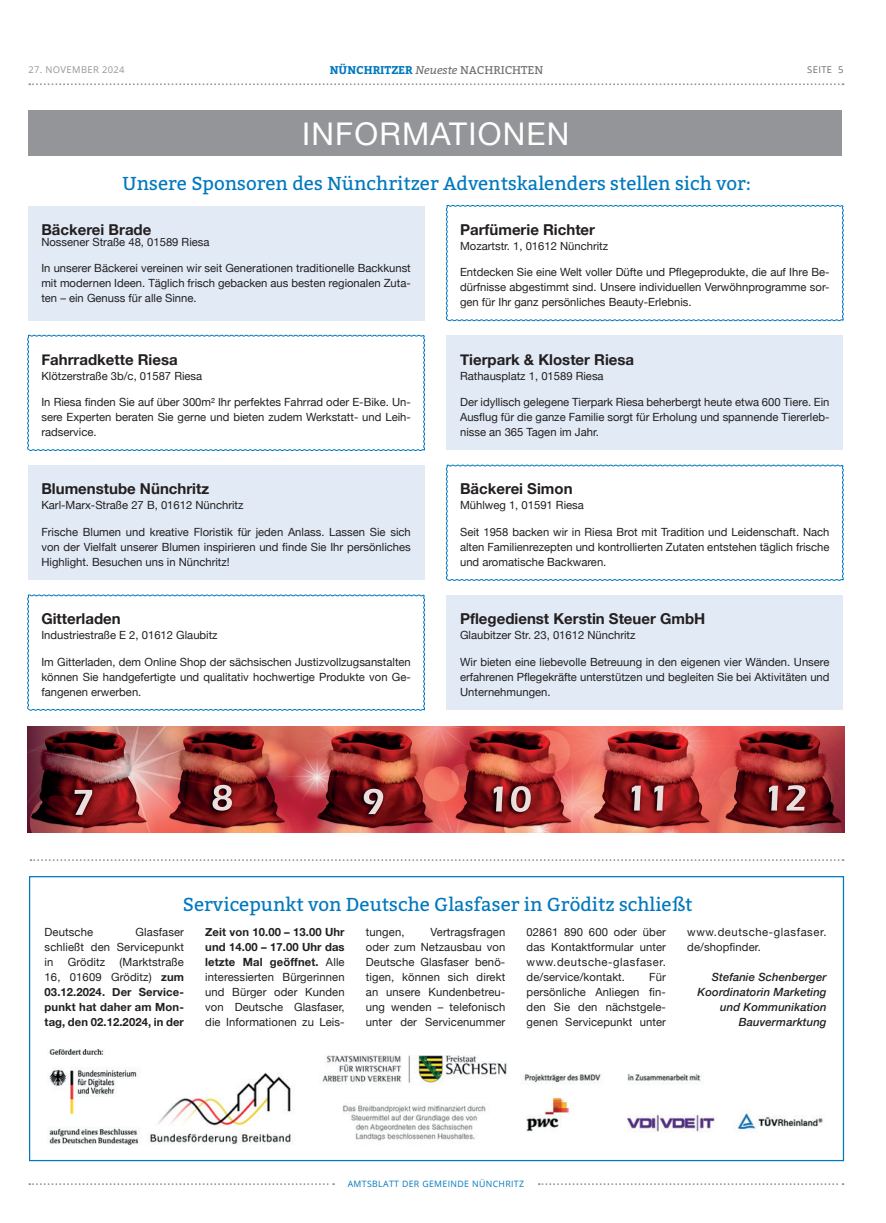
<style>
.page{position:relative;width:886px;height:1223px;background:#fff}
.page>*{position:absolute;margin:0;border:0;box-sizing:border-box;transform-origin:0 0}
.t1{font:31.25px "Helvetica Neue";letter-spacing:.04em;color:#fff}
.t2{font:18.75px "Bitter";color:#0078be}
.t3{font:700 15px "Helvetica Neue";color:#231f20}
.t4{font:11.25px/15px "Helvetica Neue";color:#231f20;text-align:justify}
.t5{font:700 11.25px/15px "Helvetica Neue";letter-spacing:.01em;color:#231f20;text-align:justify}
.t6{font:italic 500 11.25px/15px "Helvetica Neue";letter-spacing:.01em;color:#231f20;text-align:right}
.t7{font:11.25px/15px "Helvetica Neue";letter-spacing:.05em;color:#231f20}
.t8{font:700 11.25px "Bitter";color:#0078be}
.t9{font:9.38px "Open Sans";letter-spacing:.04em;color:#939598}
.t10{font:9.38px "Open Sans";letter-spacing:.04em;color:#6c6d70}
.t11{font:8.75px "Open Sans";letter-spacing:.04em;color:#0078be}
.s1{font-weight:400;font-style:italic;color:#6c6d70}
.s2{font-weight:400;color:#6c6d70}
.s3{font-weight:400}
.s4{font-weight:700}
</style>
<div class="page">
<svg style="left:29px;top:83px;width:814px;height:2px"></svg>
<svg style="left:29px;top:1183px;width:305px;height:2px"></svg>
<svg style="left:539px;top:1183px;width:304px;height:2px"></svg>
<div style="left:447px;top:336px;width:396px;height:114px;background:#e1eaf5"></div>
<div style="left:28px;top:465px;width:396px;height:115px;background:#e1eaf5"></div>
<div style="left:447px;top:595px;width:396px;height:115px;background:#e1eaf5"></div>
<div style="left:28px;top:206px;width:396px;height:114px;background:#e1eaf5"></div>
<svg style="left:446px;top:205px;width:398px;height:116px"></svg>
<div style="left:28px;top:111px;width:814px;height:45px;background:#939598"></div>
<svg style="left:27px;top:334px;width:398px;height:117px"></svg>
<svg style="left:27px;top:594px;width:398px;height:117px"></svg>
<svg style="left:446px;top:464px;width:398px;height:117px"></svg>
<svg style="left:30px;top:859px;width:813px;height:2px"></svg>
<img style="left:48px;top:1049px;width:775px;height:96px">
<img style="left:27px;top:726px;width:817px;height:106px">
<p class="t9" style="left:28px;top:63px;width:98px">27. NOVEMBER 2024</p>
<p class="t8" style="left:330px;top:62px;width:215px">NÜNCHRITZER <span class="s1">Neueste</span> <span class="s2">NACHRICHTEN</span></p>
<p class="t10" style="left:807px;top:63px;width:38px">SEITE 5</p>
<h1 class="t1" style="left:302px;top:111px;width:269px">INFORMATIONEN</h1>
<h2 class="t2" style="left:122px;top:170px;width:630px">Unsere Sponsoren des Nünchritzer Adventskalenders stellen sich vor:</h2>
<h3 class="t3" style="left:41px;top:217px;width:111px">Bäckerei Brade</h3>
<p class="t4" style="left:41px;top:235px;width:170px">Nossener Straße 48, 01589 Riesa</p>
<p class="t4" style="left:41px;top:261px;width:371px">In unserer Bäckerei vereinen wir seit Generationen traditionelle Backkunst mit modernen Ideen. Täglich frisch gebacken aus besten regionalen Zuta&shy;ten – ein Genuss für alle Sinne.</p>
<h3 class="t3" style="left:460px;top:217px;width:136px">Parfümerie Richter</h3>
<p class="t4" style="left:460px;top:239px;width:150px">Mozartstr. 1, 01612 Nünchritz</p>
<p class="t4" style="left:460px;top:265px;width:371px">Entdecken Sie eine Welt voller Düfte und Pflegeprodukte, die auf Ihre Be&shy;dürfnisse abgestimmt sind. Unsere individuellen Verwöhnprogramme sor&shy;gen für Ihr ganz persönliches Beauty-Erlebnis.</p>
<h3 class="t3" style="left:41px;top:347px;width:138px">Fahrradkette Riesa</h3>
<p class="t4" style="left:41px;top:369px;width:162px">Klötzerstraße 3b/c, 01587 Riesa</p>
<p class="t4" style="left:41px;top:395px;width:371px">In Riesa finden Sie auf über 300m² Ihr perfektes Fahrrad oder E-Bike. Un&shy;sere Experten beraten Sie gerne und bieten zudem Werkstatt- und Leih&shy;radservice.</p>
<h3 class="t3" style="left:41px;top:477px;width:169px">Blumenstube Nünchritz</h3>
<p class="t4" style="left:41px;top:498px;width:204px">Karl-Marx-Straße 27 B, 01612 Nünchritz</p>
<p class="t4" style="left:41px;top:525px;width:371px">Frische Blumen und kreative Floristik für jeden Anlass. Lassen Sie sich von der Vielfalt unserer Blumen inspirieren und finde Sie Ihr persönliches Highlight. Besuchen uns in Nünchritz!</p>
<h3 class="t3" style="left:41px;top:607px;width:81px">Gitterladen</h3>
<p class="t4" style="left:41px;top:628px;width:178px">Industriestraße E 2, 01612 Glaubitz</p>
<p class="t4" style="left:41px;top:654px;width:371px">Im Gitterladen, dem Online Shop der sächsischen Justizvollzugsanstalten können Sie handgefertigte und qualitativ hochwertige Produkte von Ge&shy;fangenen erwerben.</p>
<h3 class="t3" style="left:460px;top:347px;width:176px">Tierpark &amp; Kloster Riesa</h3>
<p class="t4" style="left:460px;top:369px;width:145px">Rathausplatz 1, 01589 Riesa</p>
<p class="t4" style="left:460px;top:395px;width:371px">Der idyllisch gelegene Tierpark Riesa beherbergt heute etwa 600 Tiere. Ein Ausflug für die ganze Familie sorgt für Erholung und spannende Tiererleb&shy;nisse an 365 Tagen im Jahr.</p>
<h3 class="t3" style="left:460px;top:477px;width:114px">Bäckerei Simon</h3>
<p class="t4" style="left:460px;top:498px;width:125px">Mühlweg 1, 01591 Riesa</p>
<p class="t4" style="left:460px;top:525px;width:371px">Seit 1958 backen wir in Riesa Brot mit Tradition und Leidenschaft. Nach alten Familienrezepten und kontrollierten Zutaten entstehen täglich frische und aromatische Backwaren.</p>
<h3 class="t3" style="left:460px;top:607px;width:247px">Pflegedienst Kerstin Steuer GmbH</h3>
<p class="t4" style="left:460px;top:628px;width:177px">Glaubitzer Str. 23, 01612 Nünchritz</p>
<p class="t4" style="left:460px;top:654px;width:371px">Wir bieten eine liebevolle Betreuung in den eigenen vier Wänden. Unsere erfahrenen Pflegekräfte unterstützen und begleiten Sie bei Aktivitäten und Unternehmungen.</p>
<h2 class="t2" style="left:183px;top:890px;width:511px">Servicepunkt von Deutsche Glasfaser in Gröditz schließt</h2>
<p class="t4" style="left:45px;top:925px;width:141px;text-indent:91px">Glasfaser schließt den Servicepunkt in</p>
<p class="t4" style="left:45px;top:925px;width:50px">Deutsche</p>
<p class="t5" style="left:45px;top:954px;width:141px;text-indent:75px"><span class="s3">(Marktstraße 16, 01609 Gröditz)</span> zum 03.12.2024. Der Service&shy;punkt hat daher am Mon&shy;tag, den 02.12.2024, in der</p>
<p class="t4" style="left:68px;top:955px;width:39px">Gröditz</p>
<p class="t4" style="left:366px;top:925px;width:141px;text-indent:65px">Vertragsfragen oder zum Netzausbau von Deutsche Glasfaser benö&shy;tigen, können sich direkt an unsere Kundenbetreu&shy;ung wenden – telefonisch unter der Servicenummer</p>
<p class="t4" style="left:526px;top:925px;width:141px">02861 890 600 oder über das Kontaktformular unter www.deutsche-glasfaser. de/service/kontakt.</p>
<p class="t4" style="left:205px;top:925px;width:141px"><span class="s4">Zeit von 10.00 – 13.00 Uhr und 14.00 – 17.00 Uhr das letzte Mal geöffnet.</span> Alle interessierten Bürgerinnen und Bürger oder Kunden von Deutsche Glasfaser, die Informationen zu Leis-</p>
<p class="t4" style="left:366px;top:925px;width:40px">tungen,</p>
<p class="t4" style="left:526px;top:970px;width:141px;text-indent:123px">Für persönliche Anliegen fin&shy;den Sie den nächstgele&shy;genen Servicepunkt unter</p>
<p class="t7" style="left:687px;top:925px;width:141px">www.deutsche-glasfaser. de/shopfinder.</p>
<p class="t6" style="left:698px;top:968px;width:130px">Stefanie Schenberger<br>Koordinatorin Marketing und Kommunikation<br>Bauvermarktung</p>
<p class="t11" style="left:348px;top:1177px;width:178px">AMTSBLATT DER GEMEINDE NÜNCHRITZ</p>
</div>
